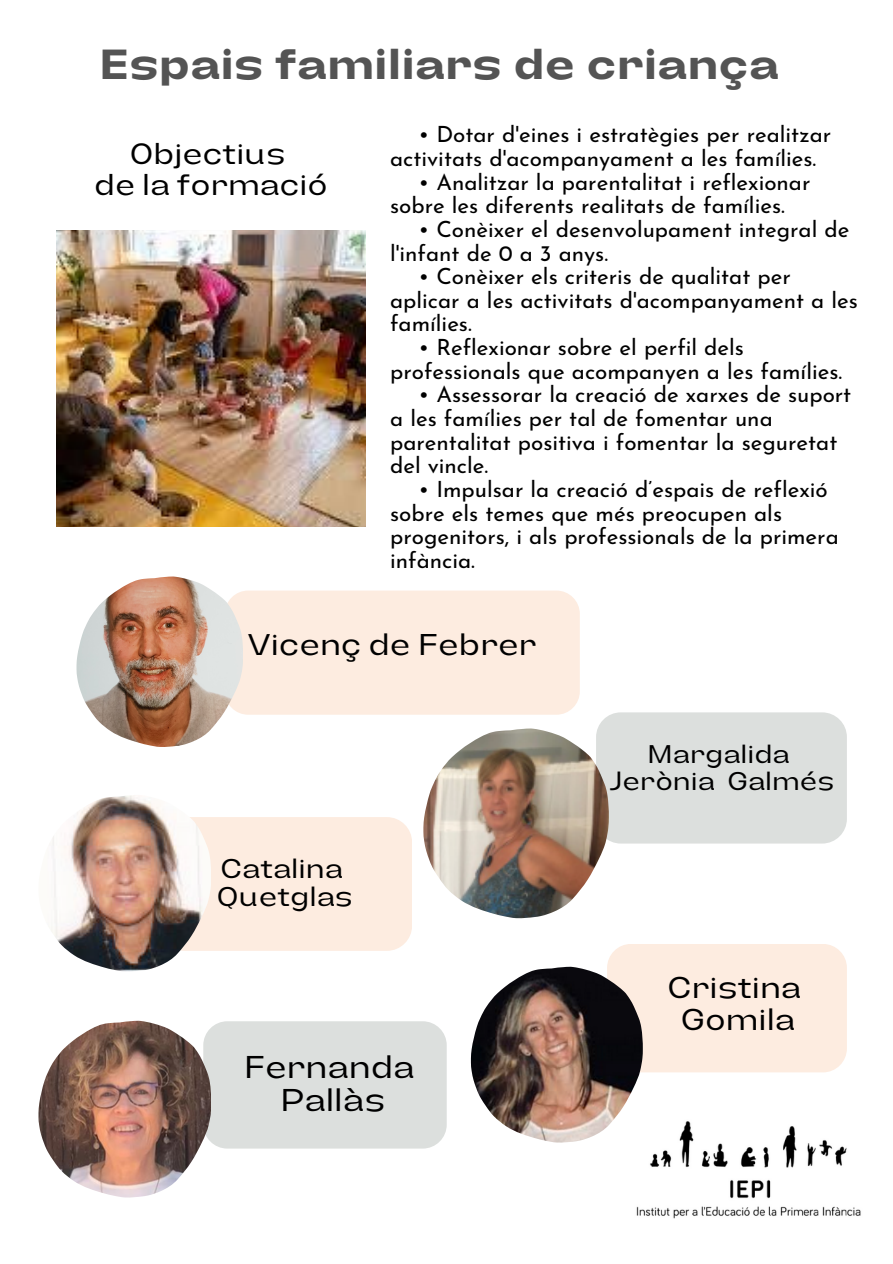
<style>
.page{position:relative;width:893px;height:1264px;background:#fff}
.page>*{position:absolute;margin:0;border:0;box-sizing:border-box;transform-origin:0 0}
.t1{font:700 expanded 42px "Lazord";color:#545454}
.t2{font:expanded 31.5px/32.7px "Lazord";color:#000;text-align:center}
.t3{font:expanded 30px/31.5px "Lazord";color:#000;text-align:center}
.t4{font:expanded 29.25px/30.3px "Lazord";color:#000;text-align:center}
.t5{font:expanded 27px/28.2px "Lazord";color:#000}
.t6{font:expanded 25.5px/27px "Lazord";color:#000;text-align:center}
.t7{font:22.35px/23.7px "Josefin Sans";color:#000}
</style>
<div class="page">
<div style="left:607px;top:943px;width:239px;height:129px;background:#fdece0;border-radius:24px"></div>
<div style="left:160px;top:817px;width:252px;height:133px;background:#fdece0;border-radius:25px"></div>
<div style="left:225px;top:590px;width:354px;height:124px;background:#fdece0;border-radius:23px"></div>
<div style="left:596px;top:712px;width:250px;height:131px;background:#dcdfdd;border-radius:25px"></div>
<img style="left:51px;top:795px;width:160px;height:176px">
<img style="left:76px;top:576px;width:167px;height:171px">
<img style="left:423px;top:728px;width:185px;height:190px">
<div style="left:203px;top:1021px;width:243px;height:127px;background:#dcdfdd;border-radius:24px"></div>
<img style="left:38px;top:1020px;width:173px;height:177px">
<img style="left:57px;top:230px;width:308px;height:296px">
<img style="left:471px;top:966px;width:171px;height:176px">
<img style="left:629px;top:1119px;width:232px;height:99px">
<p class="t1" style="left:99px;top:42px;width:681px">Espais familiars de criança</p>
<p class="t4" style="left:94px;top:139px;width:235px">Objectius<br>de la formació</p>
<p class="t7" style="left:390px;top:125px;width:442px;text-indent:28px">• Dotar d'eines i estratègies per realitzar activitats d'acompanyament a les famílies.</p>
<p class="t7" style="left:390px;top:172px;width:422px;text-indent:28px">• Analitzar la parentalitat i reflexionar sobre les diferents realitats de famílies.</p>
<h2 class="t7" style="left:390px;top:219px;width:460px;text-indent:28px">• Conèixer el desenvolupament integral de l'infant de 0 a 3 anys.</h2>
<p class="t7" style="left:390px;top:267px;width:469px;text-indent:28px">• Conèixer els criteris de qualitat per aplicar a les activitats d'acompanyament a les famílies.</p>
<p class="t7" style="left:390px;top:338px;width:453px;text-indent:28px">• Reflexionar sobre el perfil dels professionals que acompanyen a les famílies.</p>
<h2 class="t7" style="left:390px;top:385px;width:462px;text-indent:28px">• Assessorar la creació de xarxes de suport a les famílies per tal de fomentar una parentalitat positiva i fomentar la seguretat del vincle.</h2>
<h3 class="t7" style="left:390px;top:479px;width:450px;text-indent:28px">• Impulsar la creació d’espais de reflexió sobre els temes que més preocupen als progenitors, i als professionals de la primera infància.</h3>
<p class="t3" style="left:248px;top:628px;width:290px">Vicenç de Febrer</p>
<h2 class="t5" style="left:216px;top:854px;width:138px">Catalina<br>Quetglas</h2>
<h2 class="t2" style="left:244px;top:1050px;width:172px">Fernanda<br>Pallàs</h2>
<p class="t6" style="left:608px;top:740px;width:227px">Margalida<br>Jerònia Galmés</p>
<p class="t3" style="left:667px;top:972px;width:135px">Cristina<br>Gomila</p>
</div>
